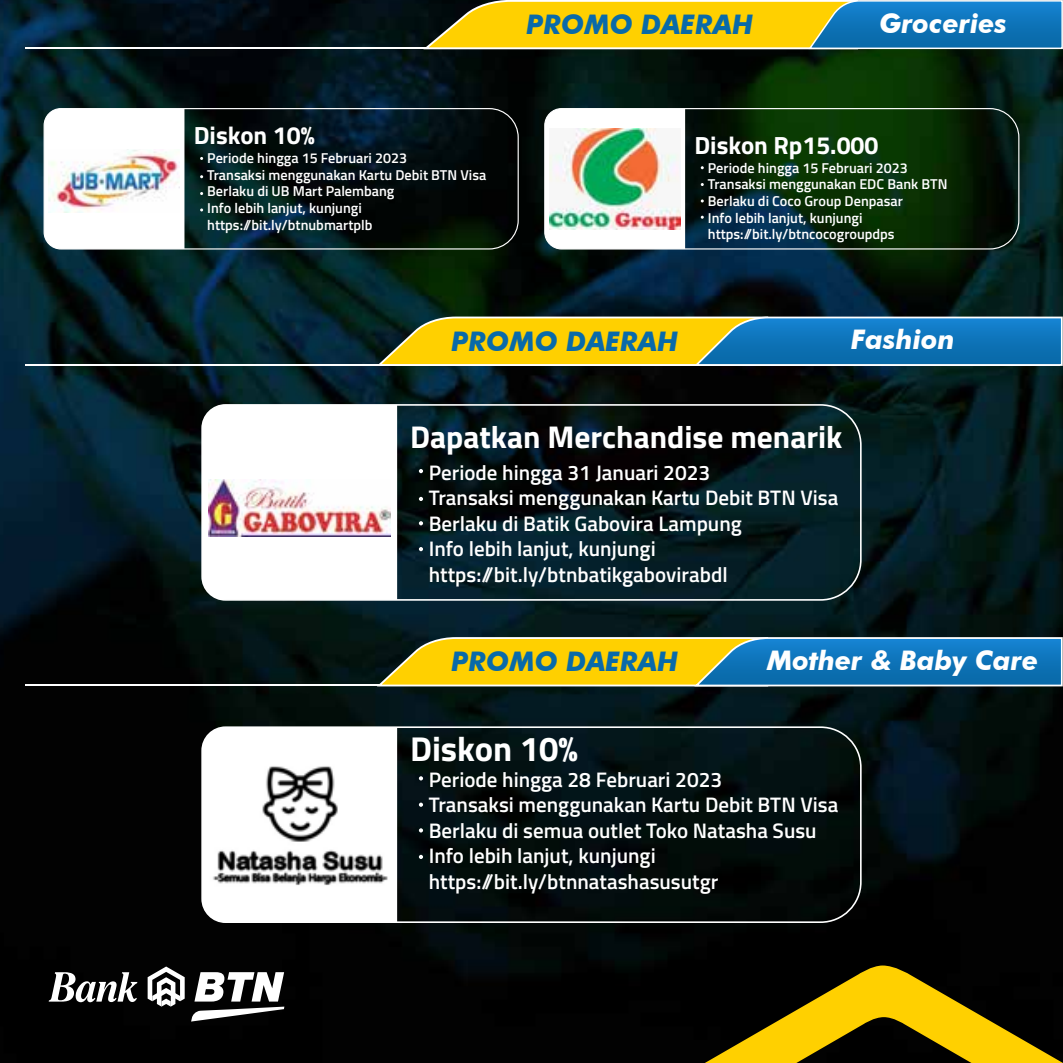
<style>
.page{position:relative;width:1063px;height:1063px;background:#fff}
.page>*{position:absolute;margin:0;border:0;box-sizing:border-box;transform-origin:0 0}
.t1{font:700 34.5px "Titillium Web";color:#fff}
.t2{font:700 31.5px "Titillium Web";color:#fff}
.t3{font:italic 700 27px "Futura BT";color:#096aa9}
.t4{font:italic 700 27px "Futura BT";color:#fff}
.t5{font:700 24.9px "Titillium Web";color:#fff}
.t6{font:600 21px/25.5px "Titillium Web";color:#fff}
.t7{font:600 14.25px/16.6px "Titillium Web";color:#fff}
</style>
<div class="page">
<img style="left:0;top:0;width:1063px;height:1063px">
<svg style="left:201px;top:726px;width:661px;height:198px"></svg>
<svg style="left:202px;top:727px;width:195px;height:195px"></svg>
<svg style="left:419px;top:776px;width:4px;height:4px"></svg>
<svg style="left:419px;top:803px;width:4px;height:4px"></svg>
<svg style="left:419px;top:828px;width:4px;height:4px"></svg>
<svg style="left:419px;top:855px;width:4px;height:4px"></svg>
<svg style="left:201px;top:403px;width:661px;height:199px"></svg>
<svg style="left:202px;top:405px;width:195px;height:195px"></svg>
<svg style="left:419px;top:469px;width:4px;height:4px"></svg>
<svg style="left:419px;top:497px;width:4px;height:4px"></svg>
<svg style="left:419px;top:547px;width:4px;height:4px"></svg>
<svg style="left:419px;top:521px;width:4px;height:4px"></svg>
<svg style="left:43px;top:107px;width:476px;height:143px"></svg>
<svg style="left:44px;top:109px;width:140px;height:140px"></svg>
<svg style="left:200px;top:208px;width:3px;height:4px"></svg>
<svg style="left:544px;top:107px;width:476px;height:143px"></svg>
<svg style="left:545px;top:109px;width:140px;height:140px"></svg>
<img style="left:207px;top:758px;width:186px;height:133px">
<img style="left:209px;top:480px;width:181px;height:56px">
<img style="left:550px;top:128px;width:130px;height:101px">
<img style="left:48px;top:150px;width:131px;height:62px">
<svg style="left:49px;top:972px;width:88px;height:30px"></svg>
<svg style="left:191px;top:972px;width:93px;height:50px"></svg>
<svg style="left:148px;top:967px;width:37px;height:40px"></svg>
<svg style="left:701px;top:966px;width:362px;height:97px"></svg>
<hr style="left:25px;top:47px;width:1035px;height:2px;background:#fff">
<svg style="left:421px;top:0;width:642px;height:50px"></svg>
<hr style="left:25px;top:364px;width:1035px;height:2px;background:#fff">
<svg style="left:374px;top:316px;width:689px;height:51px"></svg>
<hr style="left:25px;top:685px;width:1035px;height:1px;background:#fff">
<svg style="left:374px;top:636px;width:689px;height:51px"></svg>
<p class="t5" style="left:194px;top:117px;width:122px">Diskon 10%</p>
<p class="t7" style="left:207px;top:149px;width:281px">Periode hingga 15 Februari 2023<br>Transaksi menggunakan Kartu Debit BTN Visa<br>Berlaku di UB Mart Palembang<br>Info lebih lanjut, kunjungi https://bit.ly/btnubmartplb</p>
<p class="t3" style="left:526px;top:8px;width:229px">PROMO DAERAH</p>
<p class="t4" style="left:879px;top:7px;width:129px">Groceries</p>
<p class="t5" style="left:694px;top:126px;width:186px">Diskon Rp15.000</p>
<p class="t7" style="left:708px;top:159px;width:241px">Periode hingga 15 Februari 2023<br>Transaksi menggunakan EDC Bank BTN<br>Berlaku di Coco Group Denpasar<br>Info lebih lanjut, kunjungi https://bit.ly/btncocogroupdps</p>
<p class="t3" style="left:451px;top:325px;width:229px">PROMO DAERAH</p>
<p class="t4" style="left:851px;top:323px;width:106px">Fashion</p>
<h2 class="t2" style="left:410px;top:413px;width:434px">Dapatkan Merchandise menarik</h2>
<p class="t6" style="left:429px;top:458px;width:411px">Periode hingga 31 Januari 2023<br>Transaksi menggunakan Kartu Debit BTN Visa Berlaku di Batik Gabovira Lampung<br>Info lebih lanjut, kunjungi https://bit.ly/btnbatikgabovirabdl</p>
<p class="t3" style="left:451px;top:645px;width:229px">PROMO DAERAH</p>
<p class="t4" style="left:767px;top:644px;width:272px">Mother &amp; Baby Care</p>
<h1 class="t1" style="left:410px;top:723px;width:169px">Diskon 10%</h1>
<p class="t6" style="left:429px;top:766px;width:411px">Periode hingga 28 Februari 2023<br>Transaksi menggunakan Kartu Debit BTN Visa Berlaku di semua outlet Toko Natasha Susu Info lebih lanjut, kunjungi https://bit.ly/btnnatashasusutgr</p>
</div>
